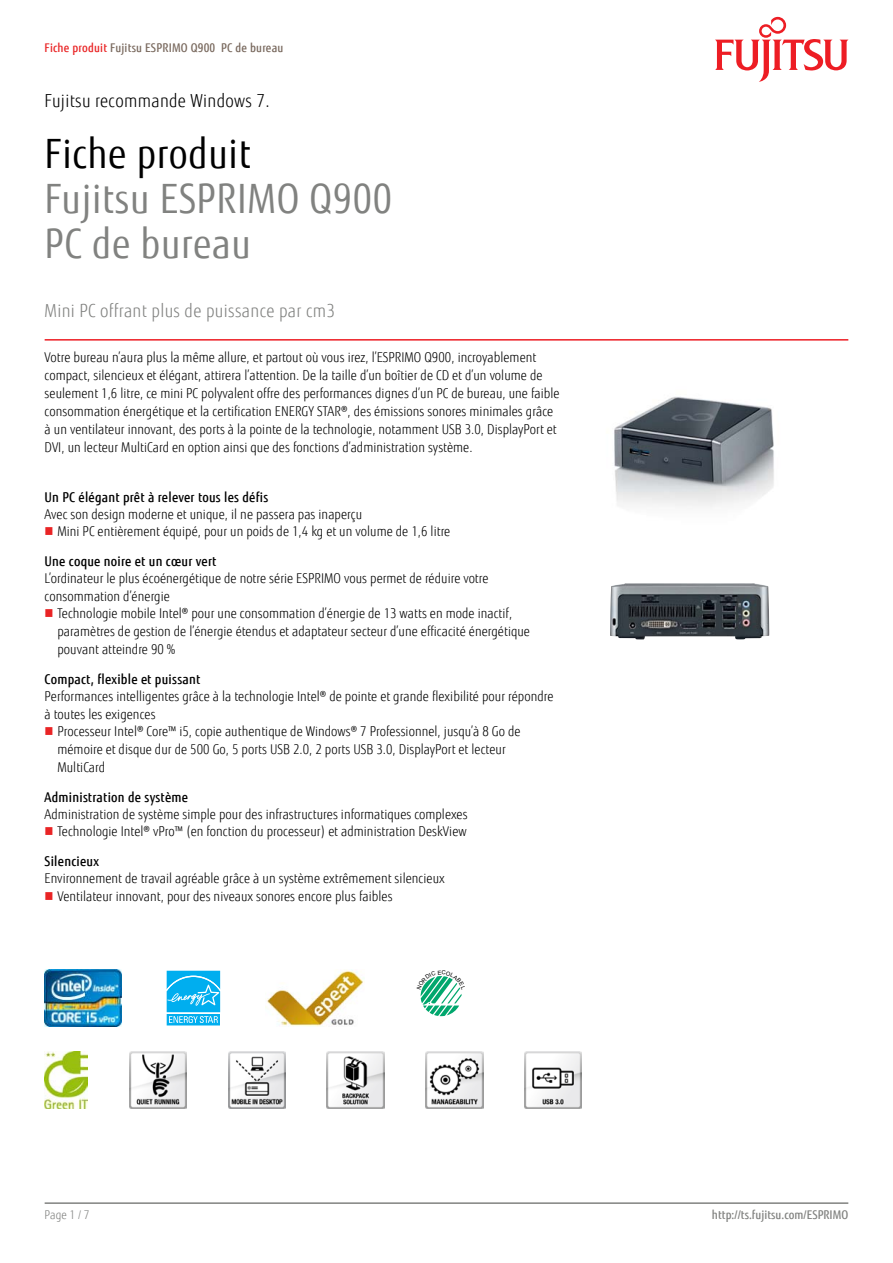
<style>
.page{position:relative;width:893px;height:1263px;background:#fff}
.page>*{position:absolute;margin:0;border:0;box-sizing:border-box;transform-origin:0 0}
.t1{font:40.5px/45px "Fujitsu Sans";letter-spacing:.02em;color:#818280;scale:.9 1}
.t2{font:40.5px "Fujitsu Sans";letter-spacing:.02em;color:#000;scale:.9 1}
.t3{font:300 18px "Fujitsu Sans";letter-spacing:.02em;color:#818280;scale:.9 1}
.t4{font:300 18px "Fujitsu Sans";letter-spacing:.02em;color:#000;scale:.9 1}
.t5{font:300 13.5px/18px "Fujitsu Sans";letter-spacing:.005em;color:#000;scale:.9 1}
.t6{font:500 13.5px "Fujitsu Sans";letter-spacing:.02em;color:#000;scale:.9 1}
.t7{font:500 12px "Fujitsu Sans";letter-spacing:.02em;color:#79695e;scale:.9 1}
.t8{font:500 12px "Fujitsu Sans";letter-spacing:.005em;color:#818280;scale:.9 1}
.t9{font:300 12px "Fujitsu Sans";color:#818280;scale:.9 1}
.s1{color:#e92425}
</style>
<div class="page">
<hr style="left:45px;top:1202px;width:803px;height:2px;background:#818280">
<hr style="left:45px;top:339px;width:803px;height:2px;background:#ed1d24">
<svg style="left:715px;top:17px;width:133px;height:65px"></svg>
<img style="left:614px;top:397px;width:160px;height:110px">
<img style="left:610px;top:583px;width:159px;height:56px">
<img style="left:45px;top:969px;width:76px;height:58px">
<div style="left:165px;top:969px;width:56px;height:44px;background:#b8e8fa"></div>
<svg style="left:165px;top:971px;width:56px;height:55px;background:#38bff2"></svg>
<img style="left:266px;top:969px;width:99px;height:58px">
<img style="left:45px;top:1051px;width:43px;height:58px">
<img style="left:129px;top:1051px;width:58px;height:58px">
<img style="left:228px;top:1051px;width:57px;height:58px">
<img style="left:327px;top:1051px;width:57px;height:58px">
<img style="left:426px;top:1051px;width:57px;height:58px">
<img style="left:524px;top:1051px;width:58px;height:58px">
<svg style="left:420px;top:976px;width:42px;height:40px"></svg>
<p class="t7" style="left:45px;top:40px;width:267px"><span class="s1">Fiche produit</span> Fujitsu ESPRIMO Q900 PC de bureau</p>
<h2 class="t4" style="left:45px;top:90px;width:252px">Fujitsu recommande Windows 7.</h2>
<h1 class="t2" style="left:45px;top:130px;width:230px">Fiche produit</h1>
<h1 class="t1" style="left:45px;top:177px;width:388px">Fujitsu ESPRIMO Q900<br>PC de bureau</h1>
<h2 class="t3" style="left:45px;top:300px;width:324px">Mini PC offrant plus de puissance par cm3</h2>
<p class="t5" style="left:45px;top:349px;width:574px">Votre bureau n’aura plus la même allure, et partout où vous irez, l’ESPRIMO Q900, incroyablement compact, silencieux et élégant, attirera l’attention. De la taille d’un boîtier de CD et d’un volume de seulement 1,6 litre, ce mini PC polyvalent offre des performances dignes d’un PC de bureau, une faible consommation énergétique et la certification ENERGY STAR®, des émissions sonores minimales grâce à un ventilateur innovant, des ports à la pointe de la technologie, notamment USB 3.0, DisplayPort et DVI, un lecteur MultiCard en option ainsi que des fonctions d’administration système.</p>
<p class="t6" style="left:45px;top:488px;width:250px">Un PC élégant prêt à relever tous les défis</p>
<p class="t5" style="left:57px;top:506px;width:438px;line-height:17.1px;text-indent:-13px">Avec son design moderne et unique, il ne passera pas inaperçu<br>Mini PC entièrement équipé, pour un poids de 1,4 kg et un volume de 1,6 litre</p>
<p class="t6" style="left:45px;top:553px;width:192px">Une coque noire et un cœur vert</p>
<p class="t5" style="left:45px;top:569px;width:495px">L’ordinateur le plus écoénergétique de notre série ESPRIMO vous permet de réduire votre consommation d’énergie</p>
<p class="t5" style="left:57px;top:604px;width:527px">Technologie mobile Intel® pour une consommation d’énergie de 13 watts en mode inactif, paramètres de gestion de l’énergie étendus et adaptateur secteur d’une efficacité énergétique pouvant atteindre 90 %</p>
<p class="t6" style="left:45px;top:671px;width:174px">Compact, flexible et puissant</p>
<p class="t5" style="left:45px;top:687px;width:567px">Performances intelligentes grâce à la technologie Intel® de pointe et grande flexibilité pour répondre</p>
<p class="t5" style="left:45px;top:705px;width:125px">à toutes les exigences</p>
<p class="t5" style="left:57px;top:723px;width:516px">Processeur Intel® Core™ i5, copie authentique de Windows® 7 Professionnel, jusqu’à 8 Go de</p>
<p class="t5" style="left:57px;top:741px;width:500px">mémoire et disque dur de 500 Go, 5 ports USB 2.0, 2 ports USB 3.0, DisplayPort et lecteur</p>
<p class="t5" style="left:57px;top:759px;width:55px">MultiCard</p>
<p class="t6" style="left:45px;top:789px;width:161px">Administration de système</p>
<p class="t5" style="left:45px;top:806px;width:471px;line-height:17.1px;text-align:right">Administration de système simple pour des infrastructures informatiques complexes<br>Technologie Intel® vPro™ (en fonction du processeur) et administration DeskView</p>
<p class="t6" style="left:45px;top:853px;width:62px">Silencieux</p>
<p class="t5" style="left:57px;top:870px;width:432px;line-height:17.1px;text-indent:-13px">Environnement de travail agréable grâce à un système extrêmement silencieux<br>Ventilateur innovant, pour des niveaux sonores encore plus faibles</p>
<p class="t9" style="left:45px;top:1208px;width:51px">Page 1 / 7</p>
<p class="t8" style="left:712px;top:1208px;width:153px">http://ts.fujitsu.com/ESPRIMO</p>
</div>
